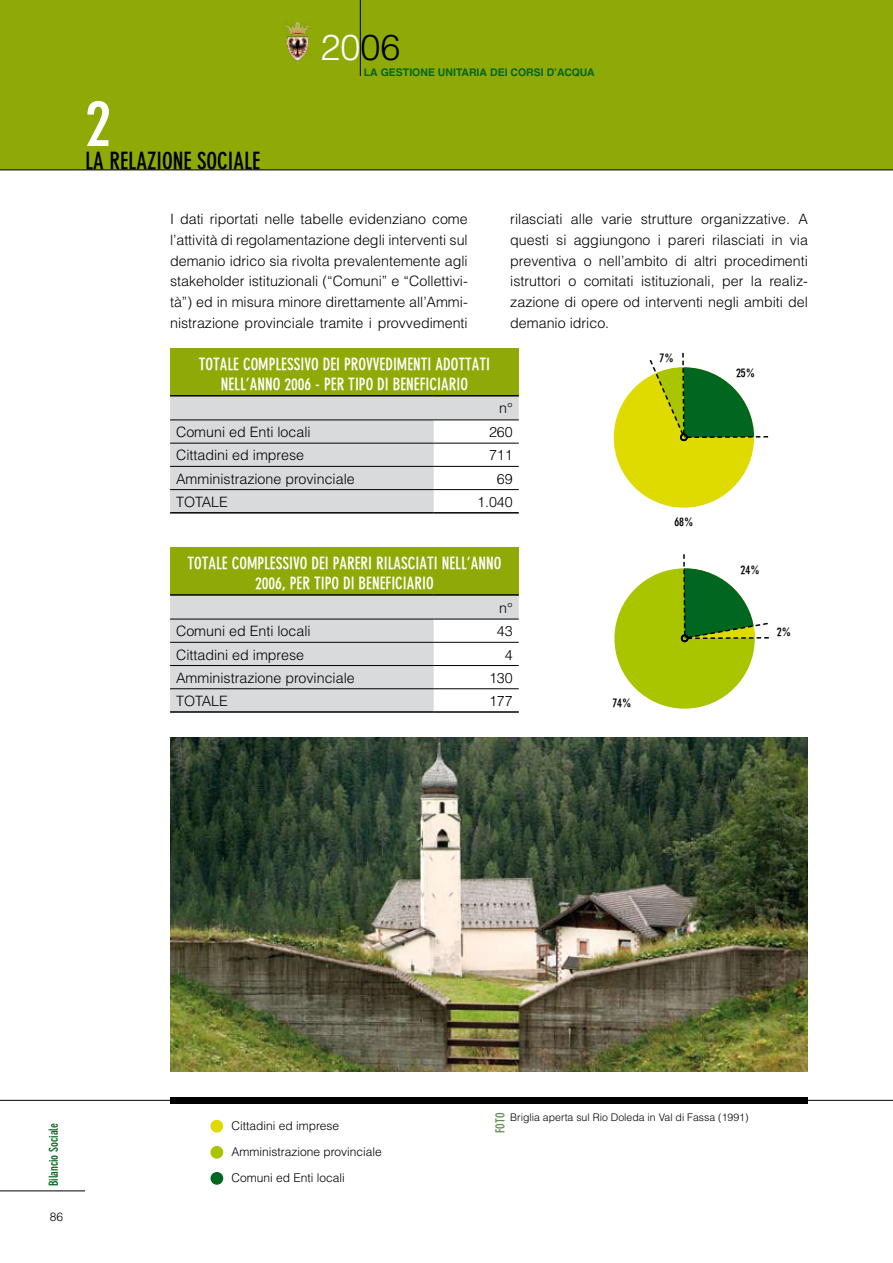
<style>
.page{position:relative;width:893px;height:1263px;background:#fff}
.page>*{position:absolute;margin:0;border:0;box-sizing:border-box;transform-origin:0 0}
.t1{font:63px "DIN Neuzeit Grotesk Bold Cond";color:#fff}
.t2{font:300 36px "Helvetica";color:#fff}
.t3{font:23.1px "DIN Neuzeit Grotesk Bold Cond";color:#000}
.t4{font:16.5px "DIN Neuzeit Grotesk Bold Cond";color:#fff}
.t5{font:300 14.25px/20.9px "Helvetica";color:#000;text-align:justify}
.t6{font:300 12px/26.1px "Helvetica";color:#000}
.t7{font:12px "DIN Neuzeit Grotesk Bold Cond";color:#000}
.t8{font:12px "DIN Neuzeit Grotesk Bold Cond";color:#01661f}
.t9{font:12px "DIN Neuzeit Grotesk Bold Cond";color:#5e8d51}
.t10{font:300 10.5px "Helvetica";color:#000}
.t11{font:700 10.5px "Helvetica";color:#01661f}
.s1{color:#000}
</style>
<div class="page">
<div style="left:0;top:0;width:893px;height:170px;background:#8fa906"></div>
<hr style="left:0;top:170px;width:893px;height:1px;background:#000">
<hr style="left:360px;top:0;width:1px;height:76px;background:#000">
<img style="left:286px;top:23px;width:24px;height:38px">
<hr style="left:0;top:1190px;width:85px;height:1px;background:#000">
<hr style="left:0;top:1100px;width:893px;height:1px;background:#000">
<div style="left:614px;top:367px;width:140px;height:141px;background:#dfdb00;border-radius:50%"></div>
<svg style="left:648px;top:353px;width:121px;height:89px"></svg>
<div style="left:680px;top:433px;width:8px;height:8px;border:2px solid #000;border-radius:50%"></div>
<div style="left:210px;top:1120px;width:13px;height:12px;background:#dfdb00;border-radius:50%"></div>
<div style="left:210px;top:1146px;width:13px;height:13px;background:#a9c500;border-radius:50%"></div>
<div style="left:210px;top:1172px;width:13px;height:13px;background:#01661f;border-radius:50%"></div>
<div style="left:170px;top:349px;width:349px;height:47px;background:#8fa906"></div>
<svg style="left:170px;top:396px;width:349px;height:116px"></svg>
<hr style="left:170px;top:419px;width:264px;height:1px;background:#000">
<hr style="left:434px;top:419px;width:85px;height:1px;background:#000">
<hr style="left:170px;top:443px;width:264px;height:1px;background:#000">
<hr style="left:434px;top:443px;width:85px;height:1px;background:#000">
<hr style="left:170px;top:466px;width:264px;height:1px;background:#000">
<hr style="left:434px;top:466px;width:85px;height:1px;background:#000">
<hr style="left:170px;top:489px;width:264px;height:1px;background:#000">
<hr style="left:434px;top:489px;width:85px;height:1px;background:#000">
<hr style="left:170px;top:512px;width:264px;height:2px;background:#000">
<hr style="left:434px;top:512px;width:85px;height:2px;background:#000">
<hr style="left:170px;top:395px;width:264px;height:1px;background:#000">
<hr style="left:434px;top:395px;width:85px;height:1px;background:#000">
<div style="left:170px;top:548px;width:349px;height:47px;background:#8fa906"></div>
<svg style="left:170px;top:596px;width:349px;height:115px"></svg>
<hr style="left:170px;top:619px;width:264px;height:1px;background:#000">
<hr style="left:434px;top:619px;width:85px;height:1px;background:#000">
<hr style="left:170px;top:642px;width:264px;height:1px;background:#000">
<hr style="left:434px;top:642px;width:85px;height:1px;background:#000">
<hr style="left:170px;top:665px;width:264px;height:1px;background:#000">
<hr style="left:434px;top:665px;width:85px;height:1px;background:#000">
<hr style="left:170px;top:688px;width:264px;height:1px;background:#000">
<hr style="left:434px;top:688px;width:85px;height:1px;background:#000">
<hr style="left:170px;top:711px;width:264px;height:2px;background:#000">
<hr style="left:434px;top:711px;width:85px;height:2px;background:#000">
<hr style="left:170px;top:594px;width:264px;height:2px;background:#000">
<hr style="left:434px;top:594px;width:85px;height:2px;background:#000">
<div style="left:614px;top:568px;width:141px;height:141px;background:#a9c500;border-radius:50%"></div>
<svg style="left:682px;top:554px;width:87px;height:86px"></svg>
<div style="left:681px;top:634px;width:8px;height:8px;border:2px solid #000;border-radius:50%"></div>
<img style="left:170px;top:738px;width:638px;height:333px">
<div style="left:170px;top:1097px;width:638px;height:6px;background:#000"></div>
<h1 class="t1" style="left:85px;top:87px;width:27px">2</h1>
<h3 class="t3" style="left:85px;top:147px;width:177px">LA RELAZIONE SOCIALE</h3>
<h2 class="t2" style="left:320px;top:24px;width:82px">20<span class="s1">06</span></h2>
<p class="t11" style="left:364px;top:66px;width:232px">LA GESTIONE UNITARIA DEI CORSI D’ACQUA</p>
<p class="t5" style="left:170px;top:208px;width:299px">I dati riportati nelle tabelle evidenziano come l’attività di regolamentazione degli interventi sul demanio idrico sia rivolta prevalentemente agli stakeholder istituzionali (“Comuni” e “Collettivi&shy;tà”) ed in misura minore direttamente all’Ammi&shy;nistrazione provinciale tramite i provvedimenti</p>
<p class="t5" style="left:510px;top:208px;width:299px">rilasciati alle varie strutture organizzative. A questi si aggiungono i pareri rilasciati in via preventiva o nell’ambito di altri procedimenti istruttori o comitati istituzionali, per la realiz&shy;zazione di opere od interventi negli ambiti del demanio idrico.</p>
<p class="t7" style="left:736px;top:366px;width:21px">25%</p>
<p class="t7" style="left:659px;top:351px;width:16px">7%</p>
<p class="t4" style="left:199px;top:355px;width:15px">TOTALECOMPLESSI</p>
<p class="t4" style="left:304px;top:355px;width:14px">VODEIPRO</p>
<p class="t4" style="left:366px;top:355px;width:21px">VVEDIMENTIADOTTATI</p>
<p class="t4" style="left:221px;top:374px;width:37px">NELL’ANNO</p>
<p class="t4" style="left:284px;top:374px;width:43px">2006 - PERTIPODIBENEFICIARIO</p>
<p class="t5" style="left:499px;top:398px;width:15px">n°</p>
<p class="t5" style="left:176px;top:421px;width:136px">Comuni ed Enti locali</p>
<p class="t5" style="left:489px;top:421px;width:25px">260</p>
<p class="t5" style="left:176px;top:444px;width:130px">Cittadini ed imprese</p>
<p class="t5" style="left:489px;top:444px;width:25px">711</p>
<p class="t5" style="left:176px;top:468px;width:180px">Amministrazione provinciale</p>
<p class="t5" style="left:497px;top:468px;width:17px">69</p>
<p class="t5" style="left:176px;top:491px;width:18px">Totale</p>
<p class="t5" style="left:477px;top:491px;width:37px">1.040</p>
<p class="t4" style="left:187px;top:554px;width:15px">TOTALECOMPLESSI</p>
<p class="t4" style="left:293px;top:554px;width:14px">VODEIPARERIRILASCIATINELL</p>
<p class="t4" style="left:467px;top:554px;width:12px">’ANNO</p>
<p class="t4" style="left:255px;top:573px;width:38px">2006, PERTIPODIBENEFICIARIO</p>
<p class="t5" style="left:499px;top:597px;width:15px">n°</p>
<p class="t5" style="left:176px;top:620px;width:136px">Comuni ed Enti locali</p>
<p class="t5" style="left:497px;top:620px;width:16px">43</p>
<p class="t5" style="left:176px;top:644px;width:130px">Cittadini ed imprese</p>
<p class="t5" style="left:505px;top:644px;width:9px">4</p>
<p class="t5" style="left:176px;top:667px;width:180px">Amministrazione provinciale</p>
<p class="t5" style="left:489px;top:667px;width:25px">130</p>
<p class="t5" style="left:176px;top:690px;width:18px">Totale</p>
<p class="t5" style="left:489px;top:690px;width:17px">177</p>
<p class="t7" style="left:612px;top:696px;width:21px">74%</p>
<p class="t7" style="left:674px;top:514px;width:21px">68%</p>
<p class="t7" style="left:741px;top:563px;width:21px">24%</p>
<p class="t7" style="left:777px;top:624px;width:16px">2%</p>
<p class="t8" style="left:47px;top:1186px;width:65px;rotate:-90deg">BILANCIO SOCIALE</p>
<p class="t6" style="left:50px;top:1204px;width:15px">86</p>
<p class="t6" style="left:231px;top:1112px;width:152px">Cittadini ed imprese<br>Amministrazione provinciale<br>Comuni ed Enti locali</p>
<p class="t9" style="left:493px;top:1133px;width:22px;rotate:-90deg">FOTO</p>
<p class="t10" style="left:510px;top:1110px;width:240px">Briglia aperta sul Rio Doleda in Val di Fassa (1991)</p>
</div>
